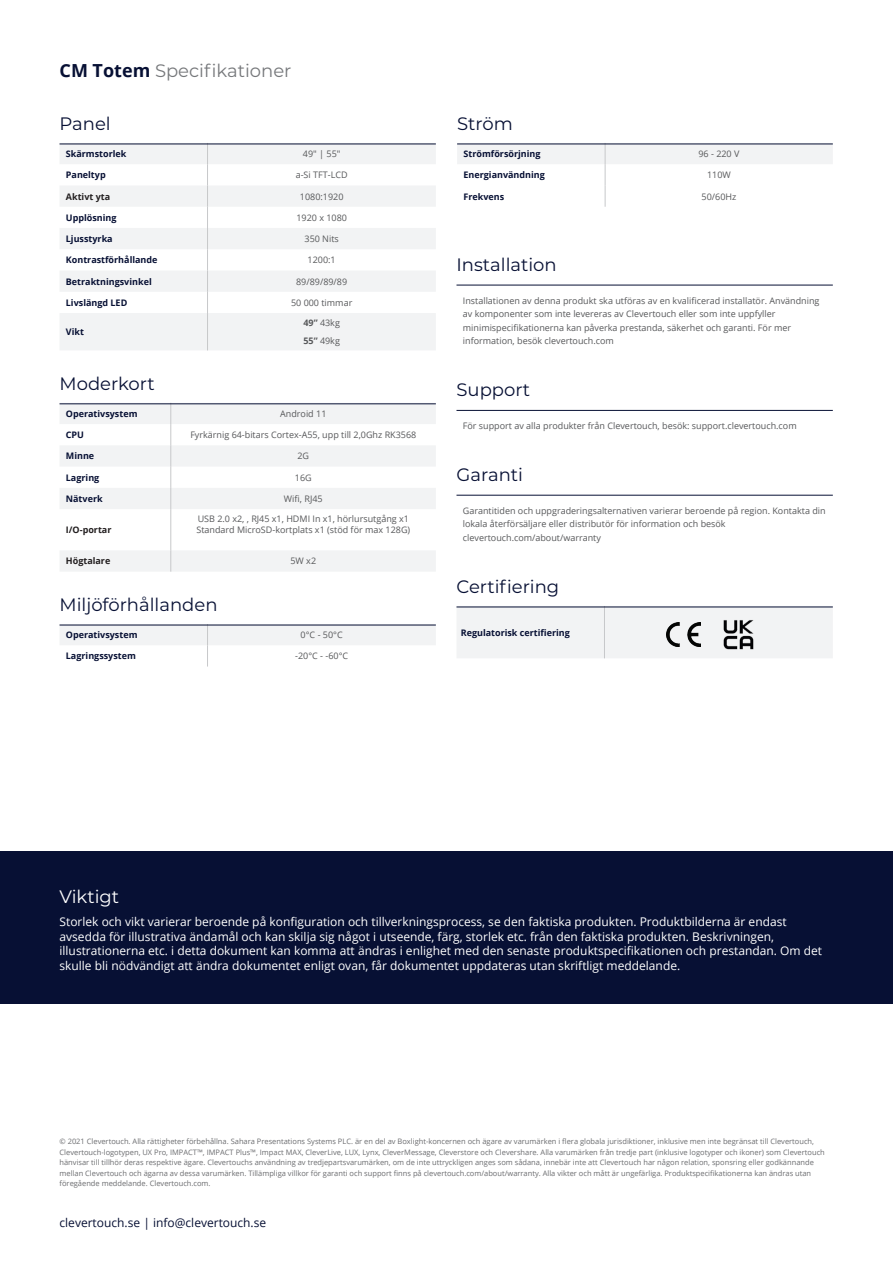
<style>
.page{position:relative;width:893px;height:1263px;background:#fff}
.page>*{position:absolute;margin:0;border:0;box-sizing:border-box;transform-origin:0 0}
.Section_title{font:18px "Montserrat";color:#071034}
.t1{font:18px "Montserrat";color:#76787b}
.t2{font:18px "Montserrat";color:#fff}
.t3{font:12px/14.4px "Open Sans";color:#fff}
.t4{font:12px "Open Sans";color:#071034}
.t5{font:9px/13.5px "Open Sans";color:#57585a}
.t6{font:700 9px "Open Sans";color:#071034}
.t7{font:700 9px "Open Sans";color:#231f20}
.t8{font:7.5px/10.5px "Open Sans";color:#6c6d70}
.s1{font-family:"Open Sans";font-weight:700;color:#071034}
.s2{font-weight:700}
</style>
<div class="page">
<svg style="left:60px;top:143px;width:376px;height:207px;fill:#f2f3f4"></svg>
<svg style="left:207px;top:143px;width:1px;height:170px"></svg>
<hr style="left:207px;top:313px;width:1px;height:37px;background:#c7c8ca">
<hr style="left:60px;top:144px;width:376px;height:1px;background:#071034">
<svg style="left:60px;top:404px;width:376px;height:168px;fill:#f6f7f8"></svg>
<hr style="left:171px;top:509px;width:1px;height:41px;background:#c7c8ca">
<svg style="left:171px;top:550px;width:1px;height:22px"></svg>
<svg style="left:171px;top:404px;width:1px;height:105px"></svg>
<hr style="left:60px;top:403px;width:376px;height:1px;background:#071034">
<svg style="left:457px;top:143px;width:376px;height:64px"></svg>
<hr style="left:457px;top:144px;width:376px;height:1px;background:#071034">
<svg style="left:60px;top:624px;width:376px;height:42px"></svg>
<hr style="left:60px;top:625px;width:376px;height:1px;background:#071034">
<hr style="left:456px;top:495px;width:377px;height:1px;background:#071034">
<hr style="left:456px;top:285px;width:377px;height:1px;background:#071034">
<hr style="left:456px;top:410px;width:377px;height:1px;background:#071034">
<div style="left:456px;top:606px;width:377px;height:52px;background:#f2f3f4"></div>
<hr style="left:604px;top:606px;width:1px;height:52px;background:#c7c8ca">
<hr style="left:456px;top:607px;width:377px;height:1px;background:#071034">
<img style="left:667px;top:622px;width:33px;height:24px">
<img style="left:721px;top:617px;width:34px;height:34px">
<div style="left:0;top:851px;width:893px;height:153px;background:#071034"></div>
<p class="t1" style="left:60px;top:58px;width:233px"><span class="s1">CM Totem</span> Specifikationer</p>
<p class="Section_title" style="left:60px;top:111px;width:53px">Panel</p>
<p class="t6" style="left:66px;top:147px;width:62px">Skärmstorlek</p>
<p class="t5" style="left:303px;top:147px;width:39px">49" | 55"</p>
<p class="t6" style="left:66px;top:169px;width:41px">Paneltyp</p>
<p class="t5" style="left:296px;top:168px;width:53px">a-Si TFT-LCD</p>
<p class="t7" style="left:66px;top:190px;width:46px">Aktivt yta</p>
<p class="t5" style="left:300px;top:189px;width:45px">1080:1920</p>
<p class="t6" style="left:66px;top:211px;width:52px">Upplösning</p>
<p class="t5" style="left:296px;top:211px;width:52px">1920 x 1080</p>
<p class="t6" style="left:66px;top:232px;width:48px">Ljusstyrka</p>
<p class="t5" style="left:305px;top:232px;width:36px">350 Nits</p>
<p class="t6" style="left:66px;top:254px;width:93px">Kontrastförhållande</p>
<p class="t5" style="left:308px;top:253px;width:30px">1200:1</p>
<p class="t6" style="left:66px;top:275px;width:87px">Betraktningsvinkel</p>
<p class="t5" style="left:296px;top:274px;width:53px">89/89/89/89</p>
<p class="t6" style="left:66px;top:296px;width:63px">Livslängd LED</p>
<p class="t5" style="left:291px;top:296px;width:63px">50 000 timmar</p>
<p class="t6" style="left:66px;top:326px;width:20px">Vikt</p>
<p class="t5" style="left:303px;top:316px;width:38px"><span class="s2">49”</span> 43kg</p>
<p class="t5" style="left:303px;top:334px;width:38px"><span class="s2">55”</span> 49kg</p>
<p class="Section_title" style="left:60px;top:371px;width:97px">Moderkort</p>
<p class="t6" style="left:66px;top:407px;width:73px">Operativsystem</p>
<p class="t5" style="left:280px;top:407px;width:48px">Android 11</p>
<p class="t6" style="left:66px;top:428px;width:20px">CPU</p>
<p class="t5" style="left:190px;top:428px;width:228px">Fyrkärnig 64-bitars Cortex-A55, upp till 2,0Ghz RK3568</p>
<p class="t6" style="left:66px;top:450px;width:30px">Minne</p>
<p class="t5" style="left:297px;top:449px;width:13px">2G</p>
<p class="t6" style="left:66px;top:471px;width:35px">Lagring</p>
<p class="t5" style="left:295px;top:470px;width:18px">16G</p>
<p class="t6" style="left:66px;top:492px;width:38px">Nätverk</p>
<p class="t5" style="left:284px;top:492px;width:40px">Wifi, RJ45</p>
<p class="t7" style="left:66px;top:524px;width:47px">I/O-portar</p>
<p class="t5" style="left:198px;top:512px;width:213px">USB 2.0 x2, , RJ45 x1, HDMI In x1, hörlursutgång x1</p>
<p class="t5" style="left:196px;top:523px;width:215px">Standard MicroSD-kortplats x1 (stöd för max 128G)</p>
<p class="t7" style="left:66px;top:555px;width:46px">Högtalare</p>
<p class="t5" style="left:290px;top:554px;width:27px">5W x2</p>
<p class="Section_title" style="left:60px;top:592px;width:159px">Miljöförhållanden</p>
<p class="t6" style="left:66px;top:628px;width:73px">Operativsystem</p>
<p class="t5" style="left:301px;top:628px;width:44px">0°C - 50°C</p>
<p class="t6" style="left:66px;top:650px;width:72px">Lagringssystem</p>
<p class="t5" style="left:295px;top:649px;width:55px">-20°C - -60°C</p>
<p class="Section_title" style="left:457px;top:111px;width:57px">Ström</p>
<p class="t6" style="left:463px;top:147px;width:79px">Strömförsörjning</p>
<p class="t5" style="left:698px;top:147px;width:43px">96 - 220 V</p>
<p class="t6" style="left:463px;top:169px;width:83px">Energianvändning</p>
<p class="t5" style="left:707px;top:168px;width:25px">110W</p>
<p class="t6" style="left:463px;top:190px;width:42px">Frekvens</p>
<p class="t5" style="left:702px;top:189px;width:36px">50/60Hz</p>
<p class="Section_title" style="left:456px;top:252px;width:102px">Installation</p>
<p class="t5" style="left:463px;top:293px;width:358px">Installationen av denna produkt ska utföras av en kvalificerad installatör. Användning av komponenter som inte levereras av Clevertouch eller som inte uppfyller minimispecifikationerna kan påverka prestanda, säkerhet och garanti. För mer information, besök clevertouch.com</p>
<p class="Section_title" style="left:456px;top:377px;width:75px">Support</p>
<p class="t5" style="left:463px;top:419px;width:335px">För support av alla produkter från Clevertouch, besök: support.clevertouch.com</p>
<p class="Section_title" style="left:456px;top:462px;width:68px">Garanti</p>
<p class="t5" style="left:463px;top:504px;width:364px">Garantitiden och uppgraderingsalternativen varierar beroende på region. Kontakta din lokala återförsäljare eller distributör för information och besök clevertouch.com/about/warranty</p>
<p class="Section_title" style="left:456px;top:574px;width:104px">Certifiering</p>
<p class="t6" style="left:461px;top:626px;width:111px">Regulatorisk certifiering</p>
<p class="t2" style="left:60px;top:885px;width:61px">Viktigt</p>
<p class="t3" style="left:60px;top:914px;width:764px">Storlek och vikt varierar beroende på konfiguration och tillverkningsprocess, se den faktiska produkten. Produktbilderna är endast avsedda för illustrativa ändamål och kan skilja sig något i utseende, färg, storlek etc. från den faktiska produkten. Beskrivningen, illustrationerna etc. i detta dokument kan komma att ändras i enlighet med den senaste produktspecifikationen och prestandan. Om det skulle bli nödvändigt att ändra dokumentet enligt ovan, får dokumentet uppdateras utan skriftligt meddelande.</p>
<p class="t8" style="left:60px;top:1136px;width:767px">© 2021 Clevertouch. Alla rättigheter förbehållna. Sahara Presentations Systems PLC. är en del av Boxlight-koncernen och ägare av varumärken i flera globala jurisdiktioner, inklusive men inte begränsat till Clevertouch, Clevertouch-logotypen, UX Pro, IMPACT™, IMPACT Plus™, Impact MAX, CleverLive, LUX, Lynx, CleverMessage, Cleverstore och Clevershare. Alla varumärken från tredje part (inklusive logotyper och ikoner) som Clevertouch hänvisar till tillhör deras respektive ägare. Clevertouchs användning av tredjepartsvarumärken, om de inte uttryckligen anges som sådana, innebär inte att Clevertouch har någon relation, sponsring eller godkännande mellan Clevertouch och ägarna av dessa varumärken. Tillämpliga villkor för garanti och support finns på clevertouch.com/about/warranty. Alla vikter och mått är ungefärliga. Produktspecifikationerna kan ändras utan föregående meddelande. Clevertouch.com.</p>
<h2 class="t4" style="left:60px;top:1214px;width:208px">clevertouch.se | info@clevertouch.se</h2>
</div>
